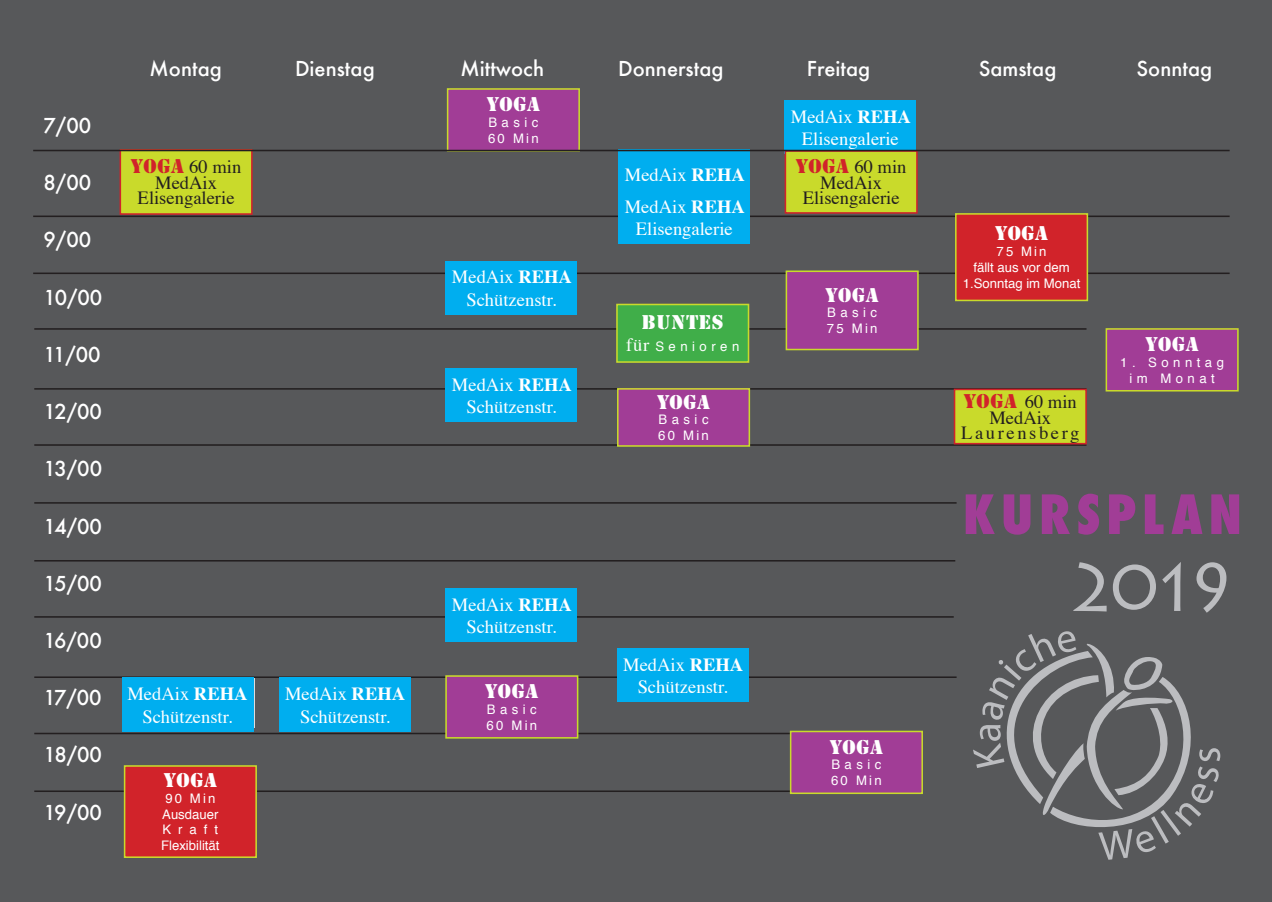
<style>
.page{position:relative;width:1272px;height:902px;background:#fff}
.page>*{position:absolute;margin:0;border:0;box-sizing:border-box;transform-origin:0 0}
.t1{font:67.95px "Lithos Pro";color:#bcbdc0}
.t2{font:800 condensed 52.5px "Futura";letter-spacing:.11em;color:#a13d96}
.t3{font:500 20.1px "Futura";color:#fff}
.t4{font:18.6px/22.2px "Times";color:#fff;text-align:center}
.t5{font:18.6px/15.5px "Times";color:#231f20;text-align:center}
.t6{font:18.6px "Stencil Std";letter-spacing:.04em;color:#fff}
.t7{font:18.6px/15.5px "Times";letter-spacing:.13em;color:#231f20;text-align:center}
.t8{font:13.2px/15.8px "Helvetica";letter-spacing:.34em;color:#fff}
.t9{font:13.2px/15.8px "Helvetica";color:#fff;text-align:center}
.s1{font-weight:700}
.s2{font-family:"Stencil Std";color:#d1232a}
.s3{font-family:"Times";font-size:18.6px}
</style>
<div class="page">
<div style="left:0;top:0;width:1271px;height:901px;background:#57585a"></div>
<hr style="left:33px;top:215px;width:1196px;height:2px;background:#231f20">
<hr style="left:33px;top:272px;width:1196px;height:2px;background:#231f20">
<hr style="left:34px;top:328px;width:1052px;height:2px;background:#231f20">
<hr style="left:34px;top:616px;width:919px;height:1px;background:#231f20">
<hr style="left:34px;top:676px;width:922px;height:2px;background:#231f20">
<hr style="left:34px;top:732px;width:755px;height:2px;background:#231f20">
<hr style="left:34px;top:790px;width:883px;height:2px;background:#231f20">
<hr style="left:34px;top:560px;width:921px;height:1px;background:#231f20">
<hr style="left:34px;top:444px;width:1052px;height:2px;background:#231f20">
<hr style="left:34px;top:502px;width:922px;height:1px;background:#231f20">
<hr style="left:34px;top:388px;width:1052px;height:1px;background:#231f20">
<div style="left:954px;top:389px;width:132px;height:54px;background:#c9da2b"></div>
<div style="left:953px;top:388px;width:133px;height:56px;border:2px solid #d1232a"></div>
<div style="left:279px;top:677px;width:132px;height:54px;background:#00aeef"></div>
<div style="left:122px;top:677px;width:131px;height:54px;background:#00aeef"></div>
<div style="left:446px;top:676px;width:131px;height:61px;background:#a13d96"></div>
<div style="left:445px;top:675px;width:133px;height:63px;border:2px solid #c9da2b"></div>
<div style="left:617px;top:389px;width:132px;height:57px;background:#a13d96"></div>
<div style="left:617px;top:388px;width:133px;height:58px;border:2px solid #c9da2b"></div>
<div style="left:617px;top:304px;width:131px;height:58px;background:#40ae49"></div>
<div style="left:616px;top:304px;width:133px;height:59px;border:2px solid #c9da2b"></div>
<div style="left:447px;top:89px;width:132px;height:62px;background:#a13d96"></div>
<div style="left:447px;top:88px;width:133px;height:63px;border:2px solid #c9da2b"></div>
<div style="left:786px;top:271px;width:131px;height:78px;background:#a13d96"></div>
<div style="left:785px;top:270px;width:133px;height:80px;border:2px solid #c9da2b"></div>
<div style="left:1106px;top:329px;width:131px;height:62px;background:#a13d96"></div>
<div style="left:1105px;top:328px;width:133px;height:63px;border:2px solid #c9da2b"></div>
<div style="left:790px;top:731px;width:132px;height:62px;background:#a13d96"></div>
<div style="left:789px;top:730px;width:133px;height:64px;border:2px solid #c9da2b"></div>
<div style="left:445px;top:261px;width:132px;height:53px;background:#00aeef"></div>
<div style="left:618px;top:191px;width:132px;height:53px;background:#00aeef"></div>
<div style="left:784px;top:101px;width:132px;height:53px;background:#00aeef"></div>
<div style="left:618px;top:149px;width:132px;height:50px;background:#00aeef"></div>
<div style="left:445px;top:368px;width:132px;height:53px;background:#00aeef"></div>
<div style="left:445px;top:588px;width:132px;height:53px;background:#00aeef"></div>
<div style="left:617px;top:648px;width:131px;height:53px;background:#00aeef"></div>
<div style="left:120px;top:150px;width:132px;height:64px;background:#c9da2b"></div>
<div style="left:119px;top:149px;width:134px;height:66px;border:2px solid #d1232a"></div>
<div style="left:785px;top:151px;width:131px;height:62px;background:#c9da2b"></div>
<div style="left:784px;top:150px;width:133px;height:64px;border:2px solid #d1232a"></div>
<div style="left:125px;top:765px;width:131px;height:92px;background:#d1232a"></div>
<div style="left:124px;top:765px;width:133px;height:92px;border:2px solid #c9da2b"></div>
<div style="left:955px;top:214px;width:132px;height:86px;background:#d1232a"></div>
<div style="left:955px;top:213px;width:133px;height:88px;border:2px solid #c9da2b"></div>
<hr style="left:33px;top:150px;width:1196px;height:1px;background:#231f20">
<svg style="left:973px;top:631px;width:247px;height:228px"></svg>
<p class="t3" style="left:44px;top:112px;width:49px">7/00</p>
<p class="t3" style="left:44px;top:169px;width:49px">8/00</p>
<p class="t3" style="left:44px;top:226px;width:49px">9/00</p>
<p class="t3" style="left:44px;top:283px;width:60px">10/00</p>
<p class="t3" style="left:44px;top:340px;width:59px">11/00</p>
<p class="t3" style="left:44px;top:398px;width:60px">12/00</p>
<p class="t3" style="left:44px;top:455px;width:60px">13/00</p>
<p class="t3" style="left:44px;top:512px;width:60px">14/00</p>
<p class="t3" style="left:44px;top:569px;width:60px">15/00</p>
<p class="t3" style="left:44px;top:626px;width:60px">16/00</p>
<p class="t3" style="left:44px;top:684px;width:60px">17/00</p>
<p class="t3" style="left:44px;top:741px;width:60px">18/00</p>
<p class="t3" style="left:44px;top:798px;width:60px">19/00</p>
<p class="t3" style="left:150px;top:55px;width:74px">Montag</p>
<p class="t3" style="left:295px;top:55px;width:81px">Dienstag</p>
<p class="t3" style="left:460px;top:55px;width:85px">Mittwoch</p>
<p class="t3" style="left:618px;top:55px;width:107px">Donnerstag</p>
<p class="t3" style="left:807px;top:55px;width:65px">Freitag</p>
<p class="t3" style="left:978px;top:55px;width:79px">Samstag</p>
<p class="t3" style="left:1136px;top:55px;width:77px">Sonntag</p>
<p class="t6" style="left:487px;top:92px;width:55px">YOGA</p>
<p class="t8" style="left:488px;top:115px;width:52px">Basic<br>60 Min</p>
<p class="t4" style="left:790px;top:104px;width:122px">MedAix <span class="s1">REHA<br></span>Elisengalerie</p>
<p class="t5" style="left:131px;top:158px;width:112px"><span class="s2">YOGA</span> 60 min<br>MedAix<br>Elisengalerie</p>
<p class="t5" style="left:795px;top:158px;width:112px"><span class="s2">YOGA</span> 60 min<br>MedAix<br>Elisengalerie</p>
<p class="t4" style="left:625px;top:162px;width:122px">MedAix <span class="s1">REHA</span></p>
<p class="t4" style="left:624px;top:194px;width:122px">MedAix <span class="s1">REHA<br></span>Elisengalerie</p>
<p class="t4" style="left:452px;top:264px;width:122px">MedAix <span class="s1">REHA<br></span>Schützenstr.</p>
<p class="t4" style="left:452px;top:372px;width:122px">MedAix <span class="s1">REHA<br></span>Schützenstr.</p>
<p class="t6" style="left:642px;top:310px;width:83px">BUNTES</p>
<p class="t8" style="left:626px;top:339px;width:115px"><span class="s3">für</span> Senioren</p>
<p class="t6" style="left:657px;top:389px;width:55px">YOGA</p>
<p class="t8" style="left:658px;top:412px;width:52px">Basic<br>60 Min</p>
<p class="t4" style="left:452px;top:591px;width:122px">MedAix <span class="s1">REHA<br></span>Schützenstr.</p>
<p class="t4" style="left:127px;top:681px;width:122px">MedAix <span class="s1">REHA<br></span>Schützenstr.</p>
<p class="t6" style="left:485px;top:679px;width:55px">YOGA</p>
<p class="t4" style="left:285px;top:681px;width:122px">MedAix <span class="s1">REHA<br></span>Schützenstr.</p>
<p class="t8" style="left:486px;top:701px;width:52px">Basic<br>60 Min</p>
<p class="t6" style="left:164px;top:768px;width:55px">YOGA</p>
<p class="t9" style="left:161px;top:790px;width:60px">90 Min<br>Ausdauer<br>Kraft<br>Flexibilität</p>
<p class="t4" style="left:623px;top:652px;width:122px">MedAix <span class="s1">REHA<br></span>Schützenstr.</p>
<p class="t6" style="left:825px;top:282px;width:55px">YOGA</p>
<p class="t8" style="left:826px;top:305px;width:52px">Basic<br>75 Min</p>
<p class="t6" style="left:829px;top:734px;width:55px">YOGA</p>
<p class="t8" style="left:831px;top:757px;width:52px">Basic<br>60 Min</p>
<p class="t6" style="left:995px;top:221px;width:55px">YOGA</p>
<p class="t9" style="left:962px;top:244px;width:119px">75 Min<br>fällt aus vor dem<br>1.Sonntag im Monat</p>
<p class="t7" style="left:961px;top:392px;width:120px"><span class="s2">YOGA</span> 60 min<br>MedAix<br>Laurensberg</p>
<p class="t6" style="left:1145px;top:332px;width:55px">YOGA</p>
<p class="t8" style="left:1120px;top:354px;width:105px;text-align:center">1. Sonntag im Monat</p>
<h2 class="t2" style="left:962px;top:478px;width:280px">KURSPLAN</h2>
<h1 class="t1" style="left:1068px;top:548px;width:168px">2019</h1>
</div>
